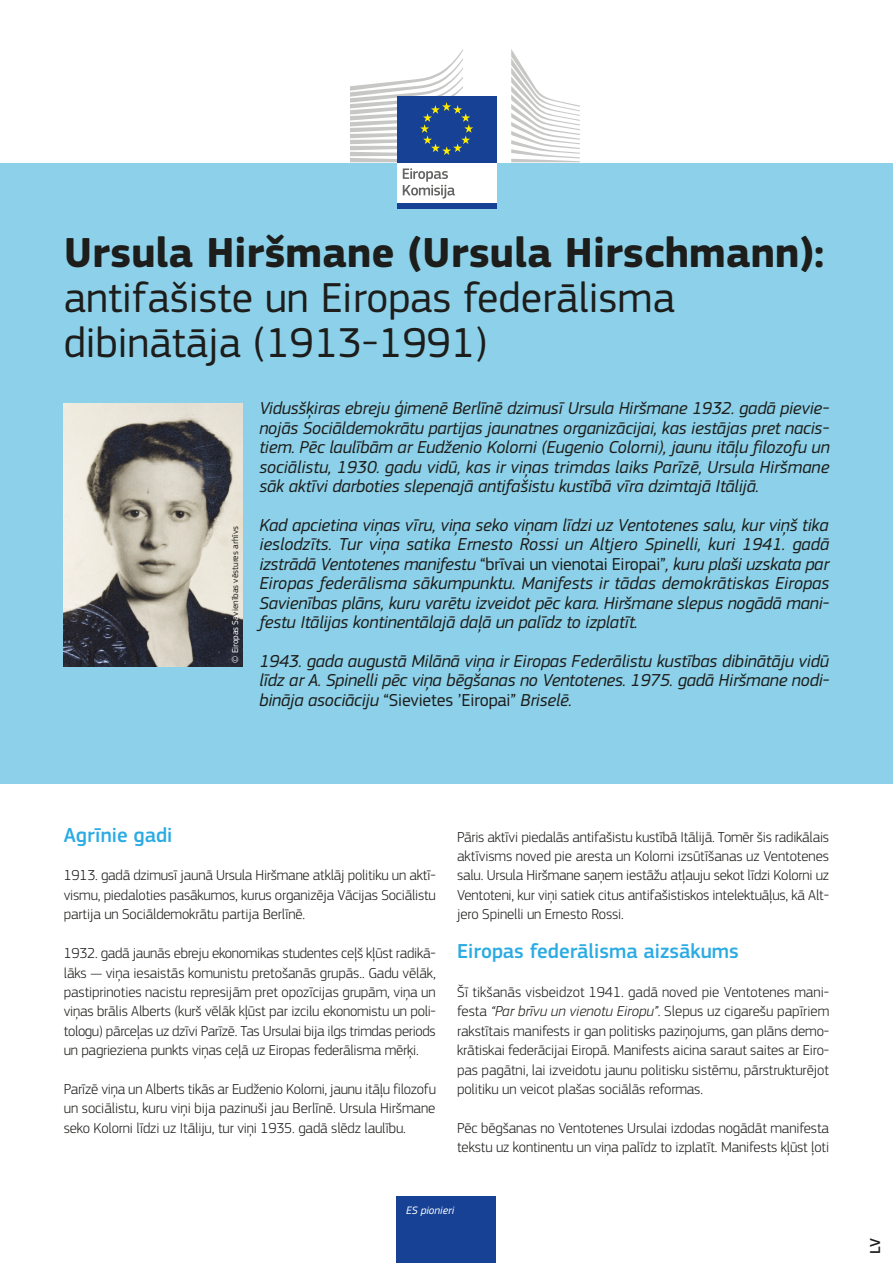
<style>
.page{position:relative;width:893px;height:1263px;background:#fff}
.page>*{position:absolute;margin:0;border:0;box-sizing:border-box;transform-origin:0 0}
.t1{font:43.5px/45px "EC Square Sans Pro";color:#1d1d1b}
.Intertitres{font:500 21px "EC Square Sans Pro";color:#2babe3}
.Intro{font:italic 18px/19.4px "EC Square Sans Pro";letter-spacing:-.01em;color:#1d1d1b;text-align:justify}
.Body{font:300 15px/19.4px "EC Square Sans Pro";letter-spacing:-.01em;color:#1d1d1b;text-align:justify}
.Language_code{font:500 15px "EC Square Sans Pro";color:#1d1d1b}
.t2{font:italic 11.25px "EC Square Sans Pro";color:#fff}
.Copyright{font:9px "EC Square Sans Pro";color:#1d1d1b}
.s1{font-weight:700}
.s2{color:#fff}
.s3{font-style:normal}
.s4{font-style:italic}
</style>
<div class="page">
<div style="left:0;top:162px;width:893px;height:621px;background:#8cd1e9"></div>
<img style="left:64px;top:404px;width:178px;height:263px">
<div style="left:397px;top:1197px;width:99px;height:66px;background:#164194"></div>
<svg style="left:303px;top:96px;width:324px;height:113px"></svg>
<div style="left:397px;top:160px;width:99px;height:44px;background:#fff"></div>
<div style="left:397px;top:203px;width:99px;height:6px;background:#164194"></div>
<svg style="left:511px;top:49px;width:69px;height:113px"></svg>
<div style="left:397px;top:96px;width:99px;height:66px;background:#164194"></div>
<svg style="left:350px;top:49px;width:123px;height:113px"></svg>
<svg style="left:403px;top:168px;width:52px;height:31px"></svg>
<p class="t1" style="left:64px;top:230px;width:762px"><span class="s1">Ursula Hiršmane (Ursula Hirschmann): </span>antifašiste un Eiropas federālisma dibinātāja (1913‑1991)</p>
<p class="Copyright" style="left:230px;top:663px;width:138px;rotate:-90deg"><span class="s2">© Eiropas Sa</span>vienības vēstures arhīvs</p>
<p class="Intro" style="left:259px;top:399px;width:572px">Vidusšķiras ebreju ģimenē Berlīnē dzimusī Ursula Hiršmane 1932. gadā pievie&shy;nojās Sociāldemokrātu partijas jaunatnes organizācijai, kas iestājas pret nacis&shy;tiem. Pēc laulībām ar Eudženio Kolorni (Eugenio Colorni), jaunu itāļu filozofu un sociālistu, 1930. gadu vidū, kas ir viņas trimdas laiks Parīzē, Ursula Hiršmane sāk aktīvi darboties slepenajā antifašistu kustībā vīra dzimtajā Itālijā.</p>
<p class="Intro" style="left:259px;top:515px;width:571px">Kad apcietina viņas vīru, viņa seko viņam līdzi uz Ventotenes salu, kur viņš tika ieslodzīts. Tur viņa satika Ernesto Rossi un Altjero Spinelli, kuri 1941. gadā izstrādā Ventotenes manifestu <span class="s3">“brīvai un vienotai Eiropai”</span>, kuru plaši uzskata par Eiropas federālisma sākumpunktu. Manifests ir tādas demokrātiskas Eiropas Savienības plāns, kuru varētu izveidot pēc kara. Hiršmane slepus nogādā mani&shy;festu Itālijas kontinentālajā daļā un palīdz to izplatīt.</p>
<p class="Intro" style="left:259px;top:651px;width:571px">1943. gada augustā Milānā viņa ir Eiropas Federālistu kustības dibinātāju vidū līdz ar A. Spinelli pēc viņa bēgšanas no Ventotenes. 1975. gadā Hiršmane nodi&shy;bināja asociāciju <span class="s3">“Sievietes ’Eiropai”</span> Briselē.</p>
<p class="Intertitres" style="left:64px;top:822px;width:110px">Agrīnie gadi</p>
<p class="Body" style="left:64px;top:866px;width:374px">1913. gadā dzimusī jaunā Ursula Hiršmane atklāj politiku un aktī&shy;vismu, piedaloties pasākumos, kurus organizēja Vācijas Sociālistu partija un Sociāldemokrātu partija Berlīnē.</p>
<p class="Body" style="left:64px;top:943px;width:374px">1932. gadā jaunās ebreju ekonomikas studentes ceļš kļūst radikā&shy;lāks — viņa iesaistās komunistu pretošanās grupās.. Gadu vēlāk, pastiprinoties nacistu represijām pret opozīcijas grupām, viņa un viņas brālis Alberts (kurš vēlāk kļūst par izcilu ekonomistu un poli&shy;tologu) pārceļas uz dzīvi Parīzē. Tas Ursulai bija ilgs trimdas periods un pagrieziena punkts viņas ceļā uz Eiropas federālisma mērķi.</p>
<p class="Body" style="left:64px;top:1079px;width:374px">Parīzē viņa un Alberts tikās ar Eudženio Kolorni, jaunu itāļu filozofu un sociālistu, kuru viņi bija pazinuši jau Berlīnē. Ursula Hiršmane seko Kolorni līdzi uz Itāliju, tur viņi 1935. gadā slēdz laulību.</p>
<p class="Body" style="left:457px;top:827px;width:374px">Pāris aktīvi piedalās antifašistu kustībā Itālijā. Tomēr šis radikālais aktīvisms noved pie aresta un Kolorni izsūtīšanas uz Ventotenes salu. Ursula Hiršmane saņem iestāžu atļauju sekot līdzi Kolorni uz Ventoteni, kur viņi satiek citus antifašistiskos intelektuāļus, kā Alt&shy;jero Spinelli un Ernesto Rossi.</p>
<p class="Intertitres" style="left:457px;top:939px;width:283px">Eiropas federālisma aizsākums</p>
<p class="Body" style="left:457px;top:982px;width:374px">Šī tikšanās visbeidzot 1941. gadā noved pie Ventotenes mani&shy;festa <span class="s4">“Par brīvu un vienotu Eiropu”</span>. Slepus uz cigarešu papīriem rakstītais manifests ir gan politisks paziņojums, gan plāns demo&shy;krātiskai federācijai Eiropā. Manifests aicina saraut saites ar Eiro&shy;pas pagātni, lai izveidotu jaunu politisku sistēmu, pārstrukturējot politiku un veicot plašas sociālās reformas.</p>
<p class="Body" style="left:457px;top:1118px;width:374px">Pēc bēgšanas no Ventotenes Ursulai izdodas nogādāt manifesta tekstu uz kontinentu un viņa palīdz to izplatīt. Manifests kļūst ļoti</p>
<p class="t2" style="left:406px;top:1204px;width:50px">ES pionieri</p>
<p class="Language_code" style="left:866px;top:1254px;width:17px;rotate:-90deg">LV</p>
</div>
